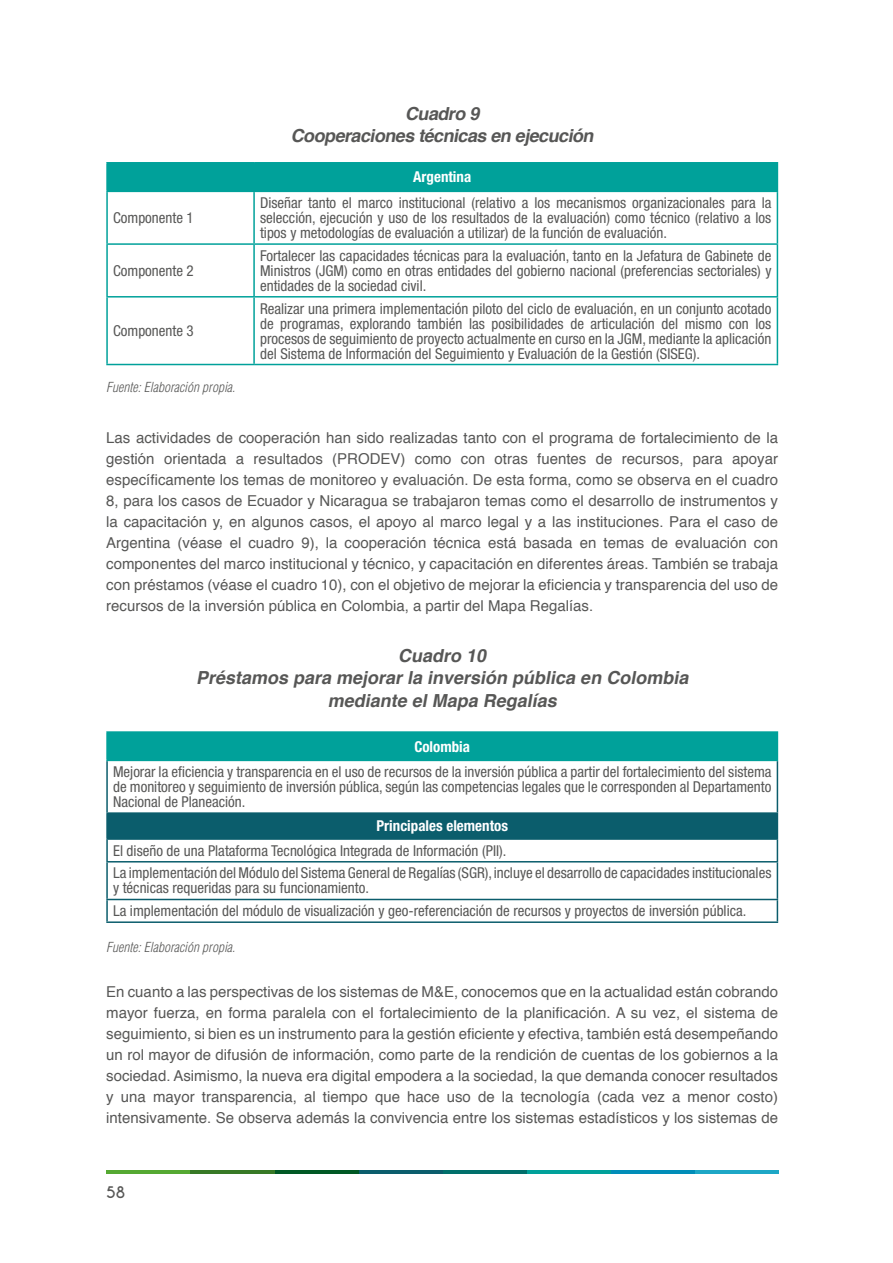
<style>
.page{position:relative;width:893px;height:1263px;background:#fff}
.page>*{position:absolute;margin:0;border:0;box-sizing:border-box;transform-origin:0 0}
.t1{font:italic 700 18px/22.5px "Helvetica";color:#575756;text-align:center}
.t2{font:15px/21px "Helvetica";color:#575756;text-align:justify}
.t3{font:condensed 15px/15px "Helvetica Neue LT Std";color:#575756;text-align:justify}
.t4{font:700 condensed 15px "Helvetica Neue LT Std";color:#fff}
.t5{font:700 15px "Caviar Dreams";color:#575756}
.t6{font:italic 300 condensed 13.5px "Helvetica LT Std";color:#575756}
</style>
<div class="page">
<hr style="left:106px;top:1170px;width:84px;height:4px;background:#55a932">
<hr style="left:694px;top:1170px;width:84px;height:4px;background:#1da7c6">
<hr style="left:610px;top:1170px;width:84px;height:4px;background:#008db8">
<hr style="left:526px;top:1170px;width:84px;height:4px;background:#00a19a">
<hr style="left:442px;top:1170px;width:84px;height:4px;background:#006f6b">
<hr style="left:358px;top:1170px;width:84px;height:4px;background:#0b5d6c">
<hr style="left:274px;top:1170px;width:84px;height:4px;background:#005824">
<hr style="left:190px;top:1170px;width:84px;height:4px;background:#377925">
<div style="left:107px;top:163px;width:670px;height:28px;background:#00a19a"></div>
<hr style="left:106px;top:162px;width:148px;height:2px;background:#00a19a">
<hr style="left:106px;top:164px;width:2px;height:27px;background:#00a19a">
<hr style="left:254px;top:162px;width:524px;height:2px;background:#00a19a">
<svg style="left:777px;top:164px;width:1px;height:27px"></svg>
<hr style="left:106px;top:191px;width:148px;height:1px;background:#00a19a">
<hr style="left:106px;top:192px;width:2px;height:51px;background:#00a19a">
<hr style="left:254px;top:191px;width:524px;height:1px;background:#00a19a">
<hr style="left:253px;top:192px;width:2px;height:51px;background:#00a19a">
<hr style="left:777px;top:192px;width:1px;height:51px;background:#00a19a">
<hr style="left:106px;top:243px;width:148px;height:2px;background:#00a19a">
<hr style="left:106px;top:245px;width:2px;height:51px;background:#00a19a">
<hr style="left:254px;top:243px;width:524px;height:2px;background:#00a19a">
<hr style="left:253px;top:245px;width:2px;height:51px;background:#00a19a">
<hr style="left:777px;top:245px;width:1px;height:51px;background:#00a19a">
<hr style="left:106px;top:296px;width:148px;height:2px;background:#00a19a">
<hr style="left:106px;top:298px;width:2px;height:66px;background:#00a19a">
<hr style="left:254px;top:296px;width:524px;height:2px;background:#00a19a">
<hr style="left:253px;top:298px;width:2px;height:66px;background:#00a19a">
<hr style="left:777px;top:298px;width:1px;height:66px;background:#00a19a">
<hr style="left:106px;top:364px;width:148px;height:1px;background:#00a19a">
<hr style="left:254px;top:364px;width:524px;height:1px;background:#00a19a">
<div style="left:107px;top:732px;width:670px;height:28px;background:#00a19a"></div>
<div style="left:107px;top:813px;width:670px;height:26px;background:#0b5d6c"></div>
<hr style="left:106px;top:761px;width:2px;height:51px;background:#0b5d6c">
<hr style="left:777px;top:761px;width:1px;height:51px;background:#0b5d6c">
<hr style="left:106px;top:812px;width:672px;height:2px;background:#0b5d6c">
<hr style="left:106px;top:814px;width:2px;height:24px;background:#0b5d6c">
<hr style="left:106px;top:838px;width:672px;height:2px;background:#0b5d6c">
<hr style="left:106px;top:840px;width:2px;height:21px;background:#0b5d6c">
<svg style="left:777px;top:814px;width:1px;height:47px"></svg>
<hr style="left:106px;top:861px;width:672px;height:1px;background:#0b5d6c">
<hr style="left:106px;top:862px;width:2px;height:37px;background:#0b5d6c">
<hr style="left:777px;top:862px;width:1px;height:37px;background:#0b5d6c">
<hr style="left:106px;top:899px;width:672px;height:1px;background:#0b5d6c">
<hr style="left:106px;top:900px;width:2px;height:21px;background:#0b5d6c">
<svg style="left:777px;top:900px;width:1px;height:21px"></svg>
<hr style="left:106px;top:921px;width:672px;height:2px;background:#0b5d6c">
<hr style="left:106px;top:731px;width:672px;height:2px;background:#00a19a">
<hr style="left:106px;top:733px;width:2px;height:27px;background:#00a19a">
<svg style="left:777px;top:733px;width:1px;height:27px"></svg>
<hr style="left:106px;top:760px;width:672px;height:1px;background:#00a19a">
<p class="t3" style="left:113px;top:210px;width:82px">Componente 1</p>
<p class="t3" style="left:113px;top:263px;width:82px">Componente 2</p>
<p class="t3" style="left:113px;top:323px;width:82px">Componente 3</p>
<p class="t1" style="left:291px;top:102px;width:309px">Cuadro9<br>Cooperacionestécnicasenejecución</p>
<p class="t4" style="left:413px;top:168px;width:60px">Argentina</p>
<p class="t3" style="left:260px;top:195px;width:513px">Diseñar tanto el marco institucional (relativo a los mecanismos organizacionales para la selección, ejecución y uso de los resultados de la evaluación) como técnico (relativo a los tipos y metodologías de evaluación a utilizar) de la función de evaluación.</p>
<p class="t3" style="left:260px;top:248px;width:513px">Fortalecer las capacidades técnicas para la evaluación, tanto en la Jefatura de Gabinete de Ministros (JGM) como en otras entidades del gobierno nacional (preferencias sectoriales) y entidades de la sociedad civil.</p>
<p class="t3" style="left:260px;top:301px;width:513px">Realizar una primera implementación piloto del ciclo de evaluación, en un conjunto acotado de programas, explorando también las posibilidades de articulación del mismo con los procesos de seguimiento de proyecto actualmente en curso en la JGM, mediante la aplicación del Sistema de Información del Seguimiento y Evaluación de la Gestión (SISEG).</p>
<p class="t6" style="left:106px;top:379px;width:130px">Fuente: Elaboración propia.</p>
<p class="t2" style="left:106px;top:428px;width:673px">Las actividades de cooperación han sido realizadas tanto con el programa de fortalecimiento de la gestión orientada a resultados (PRODEV) como con otras fuentes de recursos, para apoyar específicamente los temas de monitoreo y evaluación. De esta forma, como se observa en el cuadro 8, para los casos de Ecuador y Nicaragua se trabajaron temas como el desarrollo de instrumentos y la capacitación y, en algunos casos, el apoyo al marco legal y a las instituciones. Para el caso de Argentina (véase el cuadro 9), la cooperación técnica está basada en temas de evaluación con componentes del marco institucional y técnico, y capacitación en diferentes áreas. También se trabaja con préstamos (véase el cuadro 10), con el objetivo de mejorar la eficiencia y transparencia del uso de recursos de la inversión pública en Colombia, a partir del Mapa Regalías.</p>
<p class="t1" style="left:196px;top:644px;width:499px">Cuadro 10<br>Préstamos para mejorarla inversión pública en Colombia mediante elMapa Regalías</p>
<p class="t4" style="left:414px;top:737px;width:57px">Colombia</p>
<p class="t3" style="left:113px;top:764px;width:660px">Mejorar la eficiencia y transparencia en el uso de recursos de la inversión pública a partir del fortalecimiento del sistema de monitoreo y seguimiento de inversión pública, según las competencias legales que le corresponden al Departamento Nacional de Planeación.</p>
<p class="t4" style="left:376px;top:817px;width:133px">Principales elementos</p>
<p class="t3" style="left:113px;top:839px;width:660px;line-height:22.6px">El diseño de una Plataforma Tecnológica Integrada de Información (PII).<br>La implementación del Módulo del Sistema General de Regalías (SGR), incluye el desarrollo de capacidades institucionales</p>
<p class="t3" style="left:113px;top:877px;width:635px;line-height:22.6px">y técnicas requeridas para su funcionamiento.<br>La implementación del módulo de visualización y geo-referenciación de recursos y proyectos de inversión pública.</p>
<p class="t6" style="left:106px;top:939px;width:130px">Fuente: Elaboración propia.</p>
<p class="t2" style="left:106px;top:982px;width:673px">En cuanto a las perspectivas de los sistemas de M&amp;E, conocemos que en la actualidad están cobrando mayor fuerza, en forma paralela con el fortalecimiento de la planificación. A su vez, el sistema de seguimiento, si bien es un instrumento para la gestión eficiente y efectiva, también está desempeñando un rol mayor de difusión de información, como parte de la rendición de cuentas de los gobiernos a la sociedad. Asimismo, la nueva era digital empodera a la sociedad, la que demanda conocer resultados y una mayor transparencia, al tiempo que hace uso de la tecnología (cada vez a menor costo) intensivamente. Se observa además la convivencia entre los sistemas estadísticos y los sistemas de</p>
<p class="t5" style="left:106px;top:1183px;width:21px">58</p>
</div>
